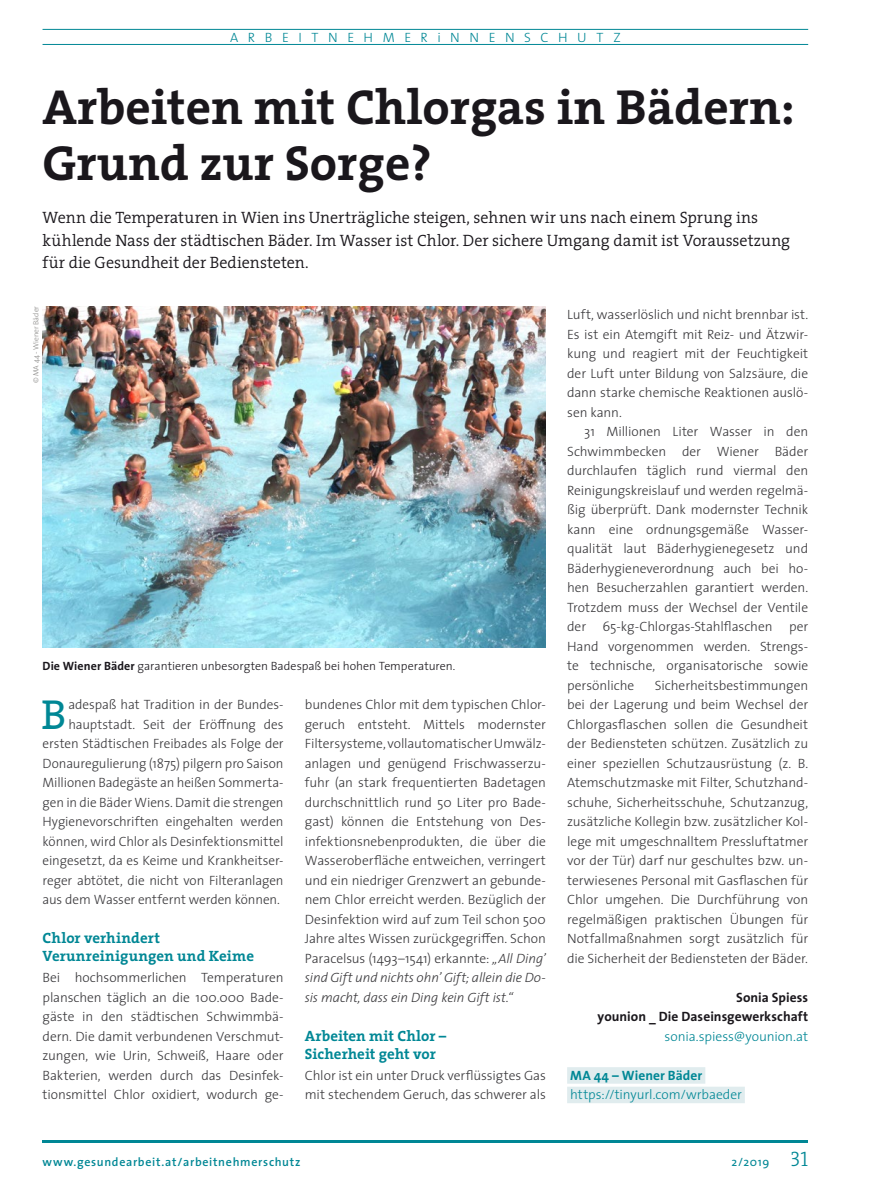
<style>
.page{position:relative;width:872px;height:1191px;background:#fff}
.page>*{position:absolute;margin:0;border:0;box-sizing:border-box;transform-origin:0 0}
.t1{font:700 49.5px/55.5px "The Serif";color:#1a171c}
.t2{font:42.45px "The Serif";color:#008795}
.t3{font:300 16.5px/22.5px "The Serif";color:#1a171c}
.t4{font:700 15px/18px "The Serif";color:#008795}
.t5{font:300 13.5px/19.5px "The Sans";letter-spacing:-.005em;color:#38373a;text-align:justify}
.t6{font:300 13.5px "The Sans";color:#008795}
.t7{font:700 13.5px/19.5px "The Sans";letter-spacing:.005em;color:#1a171c;text-align:right}
.t8{font:300 13.5px "The Sans";letter-spacing:.71em;color:#008795}
.t9{font:700 13.5px "The Sans";letter-spacing:.005em;color:#008795}
.t10{font:300 12px "The Sans";color:#1a171c}
.t11{font:600 12px "The Sans";letter-spacing:.06em;color:#008795}
.t12{font:12px "The Sans";color:#008795}
.t13{font:300 7.5px "The Sans";color:#888785}
.s1{font-weight:700}
.s2{font-style:italic}
.s3{font-family:"The Serif Light Caps";font-size:21px}
</style>
<div class="page">
<hr style="left:43px;top:1140px;width:765px;height:2px;background:#008795">
<hr style="left:43px;top:29px;width:765px;height:1px;background:#008795">
<hr style="left:43px;top:44px;width:765px;height:1px;background:#008795">
<img style="left:43px;top:306px;width:502px;height:341px">
<div style="left:567px;top:1067px;width:138px;height:16px;background:#e0ecee"></div>
<div style="left:567px;top:1086px;width:178px;height:17px;background:#e0ecee"></div>
<p class="t8" style="left:230px;top:26px;width:392px">ARBEITNEHMERiNNENSCHUTZ</p>
<h1 class="t1" style="left:43px;top:78px;width:753px">Arbeiten mit Chlorgas in Bädern:<br>Grund zur Sorge?</h1>
<p class="t3" style="left:43px;top:206px;width:749px">Wenn die Temperaturen in Wien ins Unerträgliche steigen, sehnen wir uns nach einem Sprung ins kühlende Nass der städtischen Bäder. Im Wasser ist Chlor. Der sichere Umgang damit ist Voraussetzung für die Gesundheit der Bediensteten.</p>
<p class="t13" style="left:30px;top:383px;width:79px;rotate:-90deg">© MA 44 - Wiener Bäder</p>
<p class="t5" style="left:567px;top:304px;width:242px">Luft, wasserlöslich und nicht brennbar ist.<br>Es ist ein Atemgift mit Reiz- und Ätzwir&shy;kung und reagiert mit der Feuchtigkeit der Luft unter Bildung von Salzsäure, die dann starke chemische Reaktionen auslö&shy;sen kann.</p>
<p class="t5" style="left:567px;top:421px;width:242px;text-indent:17px">31 Millionen Liter Wasser in den Schwimmbecken der Wiener Bäder durchlaufen täglich rund viermal den Reinigungskreislauf und werden regelmä&shy;ßig überprüft. Dank modernster Technik kann eine ordnungsgemäße Wasser&shy;qualität laut Bäderhygienegesetz und Bäderhygieneverordnung auch bei ho&shy;hen Besucherzahlen garantiert werden.<br>Trotzdem muss der Wechsel der Ventile der 65-kg-Chlorgas-Stahlflaschen per Hand vorgenommen werden. Strengs&shy;te technische, organisatorische sowie persönliche</p>
<p class="t10" style="left:43px;top:656px;width:414px"><span class="s1">Die Wiener Bäder</span> garantieren unbesorgten Badespaß bei hohen Temperaturen.</p>
<p class="t5" style="left:567px;top:675px;width:242px;text-indent:88px">Sicherheitsbestimmungen bei der Lagerung und beim Wechsel der Chlorgasflaschen sollen die Gesundheit der Bediensteten schützen. Zusätzlich zu einer speziellen Schutzausrüstung (z. B.<br>Atemschutzmaske mit Filter, Schutzhand&shy;schuhe, Sicherheitsschuhe, Schutzanzug, zusätzliche Kollegin bzw. zusätzlicher Kol&shy;lege mit umgeschnalltem Pressluftatmer vor der Tür) darf nur geschultes bzw. un&shy;terwiesenes Personal mit Gasflaschen für Chlor umgehen. Die Durchführung von regelmäßigen praktischen Übungen für Notfallmaßnahmen sorgt zusätzlich für die Sicherheit der Bediensteten der Bäder.</p>
<p class="t7" style="left:597px;top:987px;width:212px">Sonia Spiess<br>younion _ Die Daseinsgewerkschaft</p>
<p class="t6" style="left:664px;top:1025px;width:145px">sonia.spiess@younion.at</p>
<p class="t9" style="left:570px;top:1064px;width:134px">MA 44 – Wiener Bäder</p>
<p class="t6" style="left:570px;top:1083px;width:173px">https://tinyurl.com/wrbaeder</p>
<p class="t5" style="left:43px;top:694px;width:242px;text-align:right">adespaß hat Tradition in der Bundes&shy;hauptstadt. Seit der Eröffnung des ersten Städtischen Freibades als Folge der Donauregulierung (1875) pilgern pro Saison Millionen Badegäste an heißen Sommerta&shy;gen in die Bäder Wiens. Damit die strengen Hygienevorschriften eingehalten werden können, wird Chlor als Desinfektionsmittel eingesetzt, da es Keime und Krankheitser&shy;reger abtötet, die nicht von Filteranlagen aus dem Wasser entfernt werden können.</p>
<p class="t4" style="left:43px;top:929px;width:213px">Chlor verhindert<br>Verunreinigungen und Keime</p>
<p class="t5" style="left:43px;top:967px;width:242px">Bei hochsommerlichen Temperaturen planschen täglich an die 100.000 Bade&shy;gäste in den städtischen Schwimmbä&shy;dern. Die damit verbundenen Verschmut&shy;zungen, wie Urin, Schweiß, Haare oder Bakterien, werden durch das Desinfek&shy;tionsmittel Chlor oxidiert, wodurch ge-</p>
<p class="t5" style="left:305px;top:694px;width:242px">bundenes Chlor mit dem typischen Chlor&shy;geruch entsteht. Mittels modernster Filtersysteme, vollautomatischer Umwälz&shy;anlagen und genügend Frischwasserzu&shy;fuhr (an stark frequentierten Badetagen durchschnittlich rund 50 Liter pro Bade&shy;gast) können die Entstehung von Des&shy;infektionsnebenprodukten, die über die Wasseroberfläche entweichen, verringert und ein niedriger Grenzwert an gebunde&shy;nem Chlor erreicht werden. Bezüglich der Desinfektion wird auf zum Teil schon 500<br>Jahre altes Wissen zurückgegriffen. Schon Paracelsus (1493–1541) erkannte: <span class="s2">„All Ding’ sind Gift und nichts ohn’ Gift; allein die Do&shy;sis macht, dass ein Ding kein Gift ist.“</span></p>
<p class="t4" style="left:305px;top:1026px;width:143px">Arbeiten mit Chlor –<br>Sicherheit geht vor</p>
<p class="t5" style="left:305px;top:1065px;width:242px">Chlor ist ein unter Druck verflüssigtes Gas mit stechendem Geruch, das schwerer als</p>
<h2 class="t2" style="left:41px;top:679px;width:26px">B</h2>
<p class="t11" style="left:43px;top:1151px;width:259px">www.gesundearbeit.at/arbeitnehmerschutz</p>
<p class="t12" style="left:731px;top:1151px;width:78px">2/2019 <span class="s3">31</span></p>
</div>
